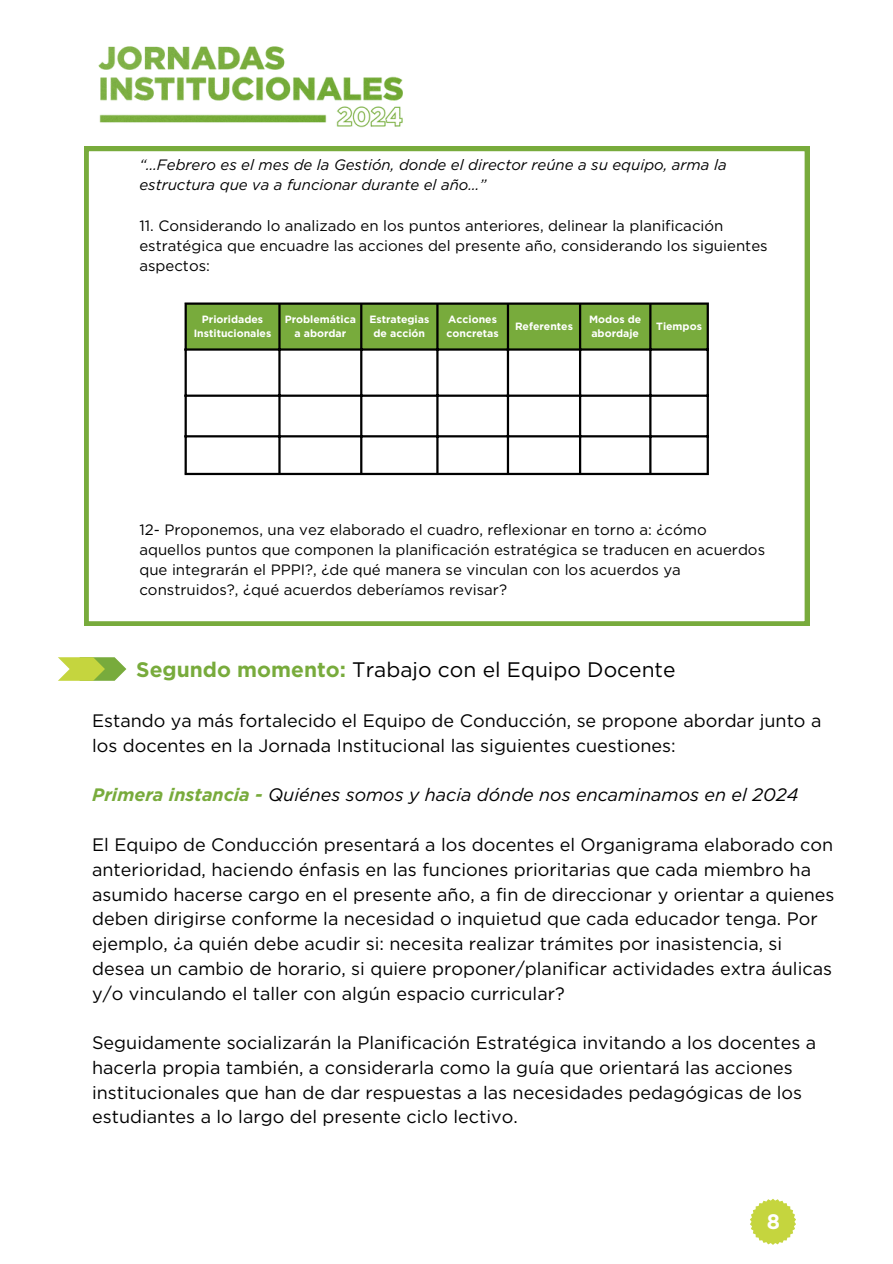
<style>
.page{position:relative;width:893px;height:1264px;background:#fff}
.page>*{position:absolute;margin:0;border:0;box-sizing:border-box;transform-origin:0 0}
.t1{font:21px "Gotham";color:#000}
.t2{font:700 21px "Gotham";color:#fff}
.t3{font:18px/24.8px "Gotham";color:#000}
.t4{font:italic 18px "Gotham";color:#000}
.t5{font:15px/20.2px "Gotham";color:#000}
.t6{font:italic 15px/20.2px "Gotham";color:#000}
.t7{font:700 10.5px/14px "Gotham";color:#fff;text-align:center}
.s1{font-weight:700;color:#78ab3c}
</style>
<div class="page">
<svg style="left:84px;top:147px;width:725px;height:478px"></svg>
<img style="left:84px;top:46px;width:347px;height:110px">
<div style="left:187px;top:305px;width:519px;height:43px;background:#78ab3c"></div>
<hr style="left:184px;top:305px;width:3px;height:168px;background:#000">
<hr style="left:278px;top:305px;width:2px;height:168px;background:#000">
<hr style="left:360px;top:305px;width:2px;height:168px;background:#000">
<hr style="left:436px;top:305px;width:2px;height:168px;background:#000">
<hr style="left:507px;top:305px;width:2px;height:168px;background:#000">
<hr style="left:579px;top:305px;width:2px;height:168px;background:#000">
<hr style="left:649px;top:305px;width:2px;height:168px;background:#000">
<hr style="left:706px;top:305px;width:2px;height:168px;background:#000">
<hr style="left:184px;top:302px;width:524px;height:3px;background:#000">
<hr style="left:184px;top:348px;width:524px;height:2px;background:#000">
<hr style="left:184px;top:394px;width:524px;height:3px;background:#000">
<hr style="left:184px;top:435px;width:524px;height:2px;background:#000">
<hr style="left:184px;top:473px;width:524px;height:2px;background:#000">
<svg style="left:58px;top:657px;width:68px;height:23px"></svg>
<svg style="left:750px;top:1199px;width:46px;height:45px"></svg>
<p class="t6" style="left:139px;top:154px;width:588px">“…Febrero es el mes de la Gestión, donde el director reúne a su equipo, arma la estructura que va a funcionar durante el año…”</p>
<p class="t5" style="left:139px;top:215px;width:629px">11. Considerando lo analizado en los puntos anteriores, delinear la planificación estratégica que encuadre las acciones del presente año, considerando los siguientes aspectos:</p>
<p class="t7" style="left:194px;top:312px;width:79px">Prioridades<br>Institucionales</p>
<p class="t7" style="left:285px;top:312px;width:73px">Problemática a abordar</p>
<p class="t7" style="left:369px;top:312px;width:61px">Estrategias de acción</p>
<p class="t7" style="left:446px;top:312px;width:54px;text-align:left">Acciones concretas</p>
<p class="t7" style="left:515px;top:319px;width:59px">Referentes</p>
<p class="t7" style="left:589px;top:312px;width:54px;text-align:left">Modos de abordaje</p>
<p class="t7" style="left:656px;top:319px;width:47px">Tiempos</p>
<p class="t5" style="left:139px;top:519px;width:627px">12- Proponemos, una vez elaborado el cuadro, reflexionar en torno a: ¿cómo aquellos puntos que componen la planificación estratégica se traducen en acuerdos que integrarán el PPPI?, ¿de qué manera se vinculan con los acuerdos ya construidos?, ¿qué acuerdos deberíamos revisar?</p>
<p class="t1" style="left:136px;top:656px;width:540px"><span class="s1">Segundo momento:</span> Trabajo con el Equipo Docente</p>
<p class="t3" style="left:92px;top:708px;width:730px">Estando ya más fortalecido el Equipo de Conducción, se propone abordar junto a los docentes en la Jornada Institucional las siguientes cuestiones:</p>
<p class="t4" style="left:92px;top:784px;width:707px"><span class="s1">Primera instancia -</span> Quiénes somos y hacia dónde nos encaminamos en el 2024</p>
<p class="t3" style="left:92px;top:832px;width:743px">El Equipo de Conducción presentará a los docentes el Organigrama elaborado con anterioridad, haciendo énfasis en las funciones prioritarias que cada miembro ha asumido hacerse cargo en el presente año, a fin de direccionar y orientar a quienes deben dirigirse conforme la necesidad o inquietud que cada educador tenga. Por ejemplo, ¿a quién debe acudir si: necesita realizar trámites por inasistencia, si desea un cambio de horario, si quiere proponer/planificar actividades extra áulicas y/o vinculando el taller con algún espacio curricular?</p>
<p class="t3" style="left:92px;top:1030px;width:725px">Seguidamente socializarán la Planificación Estratégica invitando a los docentes a hacerla propia también, a considerarla como la guía que orientará las acciones institucionales que han de dar respuestas a las necesidades pedagógicas de los estudiantes a lo largo del presente ciclo lectivo.</p>
<p class="t2" style="left:766px;top:1208px;width:15px">8</p>
</div>
